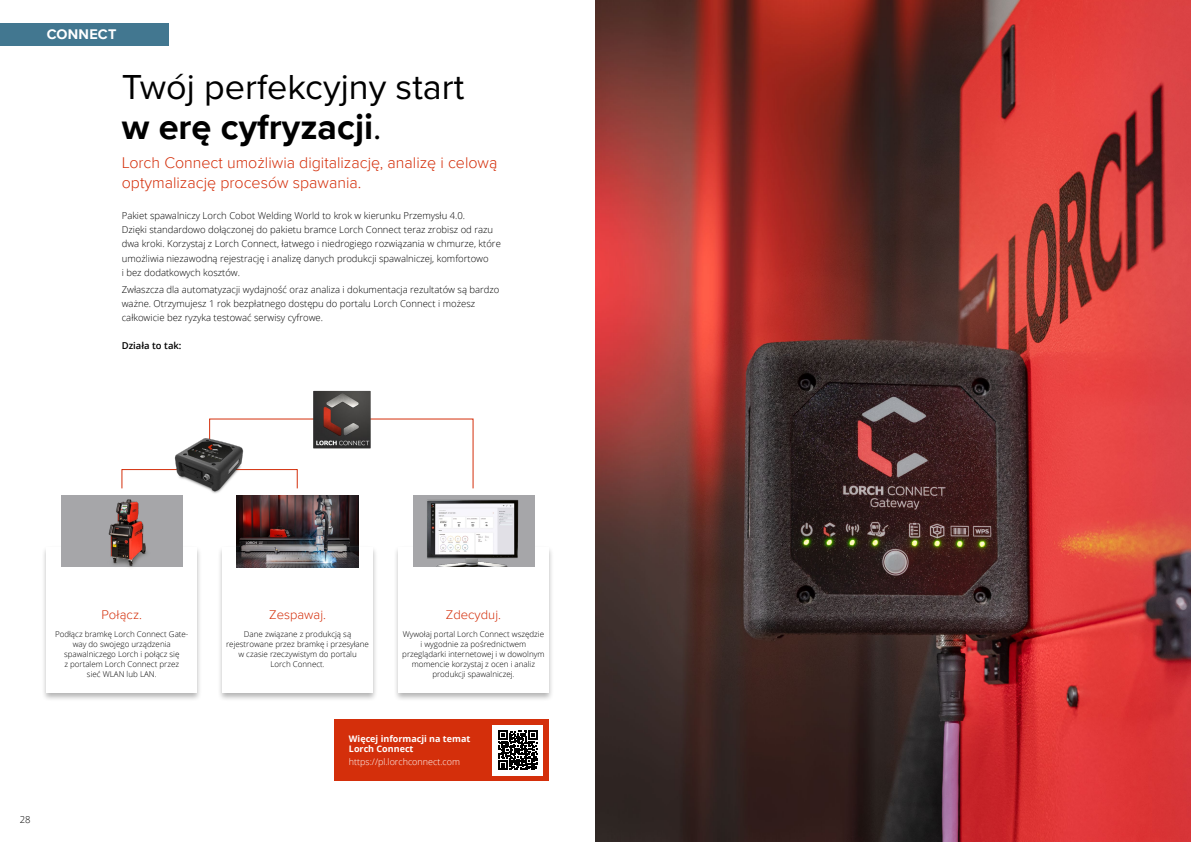
<style>
.page{position:relative;width:1191px;height:842px;background:#fff}
.page>*{position:absolute;margin:0;border:0;box-sizing:border-box;transform-origin:0 0}
.t1{font:36px/40px "Proxima Nova";color:#000}
.t2{font:300 16px/20px "Proxima Nova";color:#d42f0b}
.t3{font:700 14.4px "Proxima Nova";letter-spacing:.015em;color:#fff}
.t4{font:300 13px "Proxima Nova";color:#d42f0b}
.t5{font:300 9.5px/14.2px "Open Sans";color:#000}
.t6{font:600 9.5px "Open Sans";color:#000}
.t7{font:700 9px/10px "Open Sans";color:#fff}
.t8{font:300 9px "Open Sans";color:#fff}
.t9{font:300 8px/10px "Open Sans";color:#000;text-align:center}
.s1{font-weight:700}
</style>
<div class="page">
<div style="left:41px;top:545px;width:161px;height:156px;background:#000;opacity:.3"></div>
<div style="left:47px;top:548px;width:150px;height:145px;background:#fff"></div>
<div style="left:61px;top:495px;width:122px;height:72px;background:#a6a6a9"></div>
<div style="left:217px;top:545px;width:161px;height:156px;background:#000;opacity:.3"></div>
<div style="left:223px;top:548px;width:150px;height:145px;background:#fff"></div>
<div style="left:393px;top:545px;width:161px;height:156px;background:#000;opacity:.3"></div>
<div style="left:398px;top:548px;width:151px;height:145px;background:#fff"></div>
<div style="left:412px;top:495px;width:122px;height:72px;background:#a6a6a9"></div>
<img style="left:427px;top:499px;width:92px;height:68px">
<img style="left:237px;top:495px;width:122px;height:72px">
<div style="left:121px;top:469px;width:177px;height:20px;border:1px solid #d42f0b"></div>
<svg style="left:209px;top:418px;width:265px;height:71px"></svg>
<img style="left:168px;top:431px;width:87px;height:71px">
<img style="left:313px;top:391px;width:58px;height:57px">
<div style="left:0;top:23px;width:169px;height:22px;background:#427790"></div>
<img style="left:108px;top:499px;width:39px;height:68px">
<img style="left:595px;top:0;width:596px;height:842px">
<div style="left:334px;top:719px;width:214px;height:62px;background:#d42f0b"></div>
<div style="left:492px;top:725px;width:51px;height:50px;background:#fff"></div>
<svg style="left:498px;top:730px;width:40px;height:40px"></svg>
<h3 class="t3" style="left:47px;top:23px;width:71px">CONNECT</h3>
<h1 class="t1" style="left:122px;top:66px;width:344px">Twój perfekcyjny start <span class="s1">w erę cyfryzacji</span>.</h1>
<h2 class="t2" style="left:122px;top:152px;width:377px">Lorch Connect umożliwia digitalizację, analizę i celową optymalizację procesów spawania.</h2>
<p class="t5" style="left:122px;top:208px;width:380px">Pakiet spawalniczy Lorch Cobot Welding World to krok w kierunku Przemysłu 4.0.<br>Dzięki standardowo dołączonej do pakietu bramce Lorch Connect teraz zrobisz od razu dwa kroki. Korzystaj z Lorch Connect, łatwego i niedrogiego rozwiązania w chmurze, które umożliwia niezawodną rejestrację i analizę danych produkcji spawalniczej, komfortowo<br>i bez dodatkowych kosztów.</p>
<p class="t5" style="left:122px;top:282px;width:379px">Zwłaszcza dla automatyzacji wydajność oraz analiza i dokumentacja rezultatów są bardzo ważne. Otrzymujesz 1 rok bezpłatnego dostępu do portalu Lorch Connect i możesz całkowicie bez ryzyka testować serwisy cyfrowe.</p>
<p class="t6" style="left:122px;top:339px;width:61px">Działa to tak:</p>
<h3 class="t4" style="left:102px;top:605px;width:42px">Połącz.</h3>
<p class="t9" style="left:55px;top:629px;width:135px">Podłącz bramkę Lorch Connect Gate&shy;way do swojego urządzenia spawalniczego Lorch i połącz się<br>z portalem Lorch Connect przez<br>sieć WLAN lub LAN.</p>
<p class="t5" style="left:20px;top:812px;width:12px">28</p>
<h3 class="t4" style="left:269px;top:605px;width:58px">Zespawaj.</h3>
<p class="t9" style="left:226px;top:629px;width:144px">Dane związane z produkcją są rejestrowane przez bramkę i przesyłane w czasie rzeczywistym do portalu<br>Lorch Connect.</p>
<h3 class="t4" style="left:446px;top:605px;width:57px">Zdecyduj.</h3>
<p class="t9" style="left:402px;top:629px;width:144px">Wywołaj portal Lorch Connect wszędzie i wygodnie za pośrednictwem przeglądarki internetowej i w dowolnym momencie korzystaj z ocen i analiz produkcji spawalniczej.</p>
<p class="t7" style="left:349px;top:734px;width:123px">Więcej informacji na temat<br>Lorch Connect</p>
<p class="t8" style="left:349px;top:756px;width:113px">https://pl.lorchconnect.com</p>
</div>
